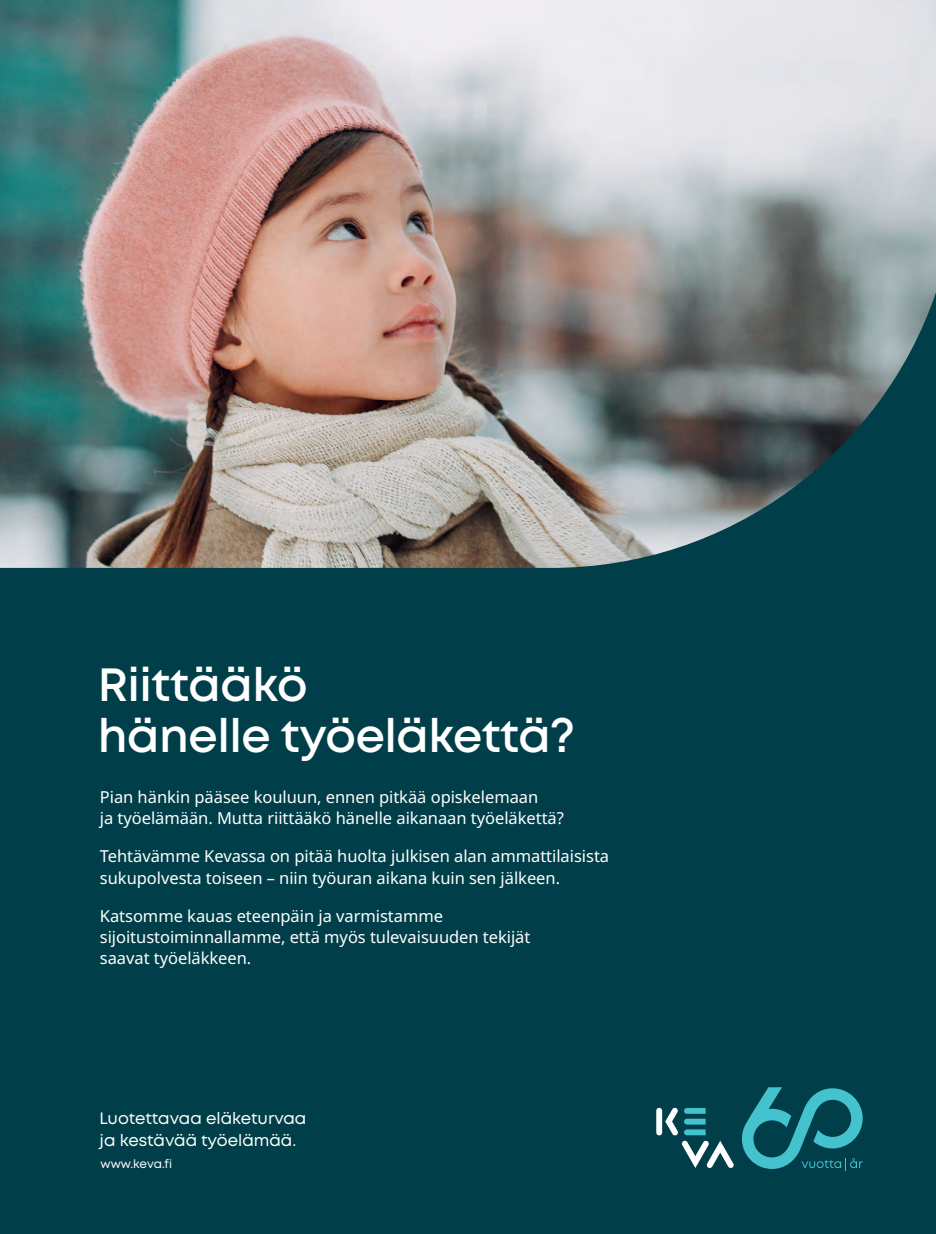
<style>
.page{position:relative;width:936px;height:1234px;background:#fff}
.page>*{position:absolute;margin:0;border:0;box-sizing:border-box;transform-origin:0 0}
.t1{font:600 46.5px/51px "Mont";letter-spacing:-.01em;color:#fff}
.t2{font:16.5px/21.5px "Noto Sans";letter-spacing:-.005em;color:#fff}
.t3{font:16.5px/22.5px "Mont";letter-spacing:-.005em;color:#fff}
.t4{font:12px "Mont";letter-spacing:-.005em;color:#fff}
</style>
<div class="page">
<div style="left:0;top:0;width:935px;height:1233px;background:#003f49"></div>
<svg style="left:656px;top:1107px;width:78px;height:61px"></svg>
<svg style="left:742px;top:1087px;width:120px;height:82px"></svg>
<img style="left:0;top:0;width:935px;height:567px">
<p class="t1" style="left:98px;top:659px;width:478px">Riittääkö<br>hänelle työeläkettä?</p>
<p class="t2" style="left:100px;top:786px;width:465px">Pian hänkin pääsee kouluun, ennen pitkää opiskelemaan<br>ja työelämään. Mutta riittääkö hänelle aikanaan työeläkettä?</p>
<p class="t2" style="left:100px;top:845px;width:510px">Tehtävämme Kevassa on pitää huolta julkisen alan ammattilaisista sukupolvesta toiseen – niin työuran aikana kuin sen jälkeen.</p>
<p class="t2" style="left:100px;top:904px;width:432px">Katsomme kauas eteenpäin ja varmistamme sijoitustoiminnallamme, että myös tulevaisuuden tekijät saavat työeläkkeen.</p>
<p class="t3" style="left:100px;top:1106px;width:208px">Luotettavaa eläketurvaa ja kestävää työelämää.</p>
<p class="t4" style="left:100px;top:1155px;width:73px">www.keva.fi</p>
</div>
